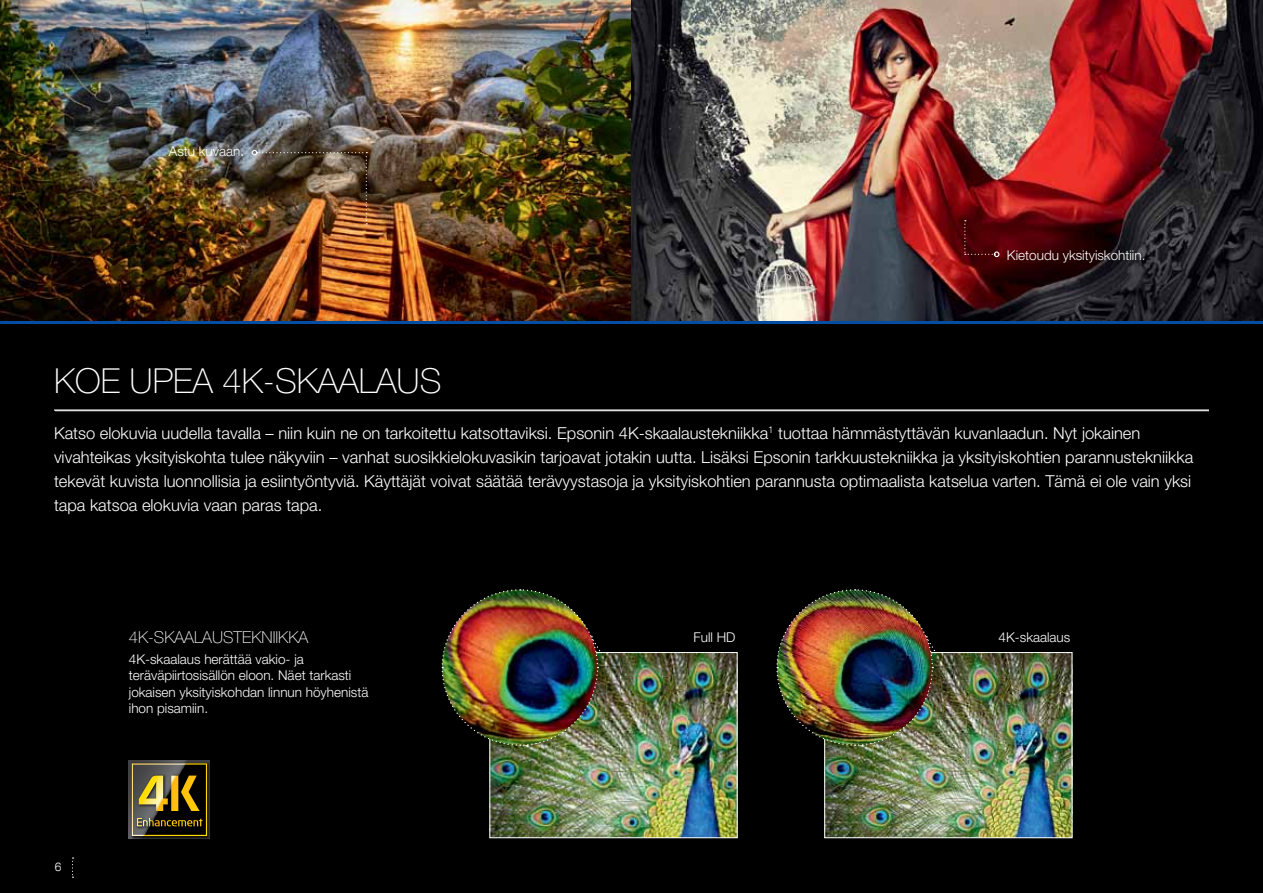
<style>
.page{position:relative;width:1263px;height:893px;background:#fff}
.page>*{position:absolute;margin:0;border:0;box-sizing:border-box;transform-origin:0 0}
.t1{font:100 34.5px "Helvetica Neue LT Pro";color:#fff}
.t2{font:300 16.5px/24px "Helvetica Neue LT Pro";color:#fff}
.t3{font:100 16.5px "Helvetica Neue LT Pro";color:#fff}
.t4{font:300 13.5px/16.2px "Helvetica Neue LT Pro";color:#fff}
.t5{font:300 12px "Helvetica Neue LT Com";color:#fff}
</style>
<div class="page">
<div style="left:0;top:322px;width:1263px;height:571px;background:#000"></div>
<img style="left:0;top:0;width:1263px;height:322px">
<img style="left:491px;top:654px;width:244px;height:182px">
<div style="left:489px;top:652px;width:248px;height:186px;border:1px solid #fff"></div>
<img style="left:441px;top:589px;width:220px;height:176px">
<img style="left:826px;top:654px;width:244px;height:182px">
<div style="left:824px;top:652px;width:248px;height:186px;border:1px solid #fff"></div>
<img style="left:776px;top:589px;width:219px;height:176px">
<hr style="left:0;top:322px;width:1263px;height:2px;background:#034ea2">
<svg style="left:129px;top:761px;width:81px;height:78px"></svg>
<hr style="left:54px;top:410px;width:1155px;height:1px;background:#fff">
<svg style="left:964px;top:220px;width:35px;height:37px"></svg>
<img style="left:252px;top:150px;width:115px;height:74px">
<svg style="left:72px;top:857px;width:2px;height:21px"></svg>
<p class="t4" style="left:169px;top:143px;width:77px">Astu kuvaan.</p>
<p class="t4" style="left:1007px;top:247px;width:140px">Kietoudu yksityiskohtiin.</p>
<h1 class="t1" style="left:54px;top:361px;width:386px">KO E UPEA 4K-SKAALAUS</h1>
<p class="t2" style="left:54px;top:421px;width:1141px">Katso elokuvia uudella tavalla – niin kuin ne on tarkoitettu katsottaviksi. Epsonin 4K-skaalaustekniikka<sup>1</sup> tuottaa hämmästyttävän kuvanlaadun. Nyt jokainen vivahteikas yksityiskohta tulee näkyviin – vanhat suosikkielokuvasikin tarjoavat jotakin uutta. Lisäksi Epsonin tarkkuustekniikka ja yksityiskohtien parannustekniikka tekevät kuvista luonnollisia ja esiintyöntyviä. Käyttäjät voivat säätää terävyystasoja ja yksityiskohtien parannusta optimaalista katselua varten. Tämä ei ole vain yksi tapa katsoa elokuvia vaan paras tapa.</p>
<p class="t5" style="left:55px;top:859px;width:8px">6</p>
<p class="t3" style="left:129px;top:627px;width:132px">4K-SKAALAUSTEKNIIKK</p>
<p class="t3" style="left:298px;top:627px;width:11px">A</p>
<p class="t4" style="left:129px;top:651px;width:241px">4K-skaalaus herättää vakio- ja teräväpiirtosisällön eloon. Näet tarkasti jokaisen yksityiskohdan linnun höyhenistä ihon pisamiin.</p>
<p class="t4" style="left:693px;top:629px;width:43px">Full HD</p>
<p class="t4" style="left:998px;top:629px;width:73px">4K-skaalaus</p>
</div>
